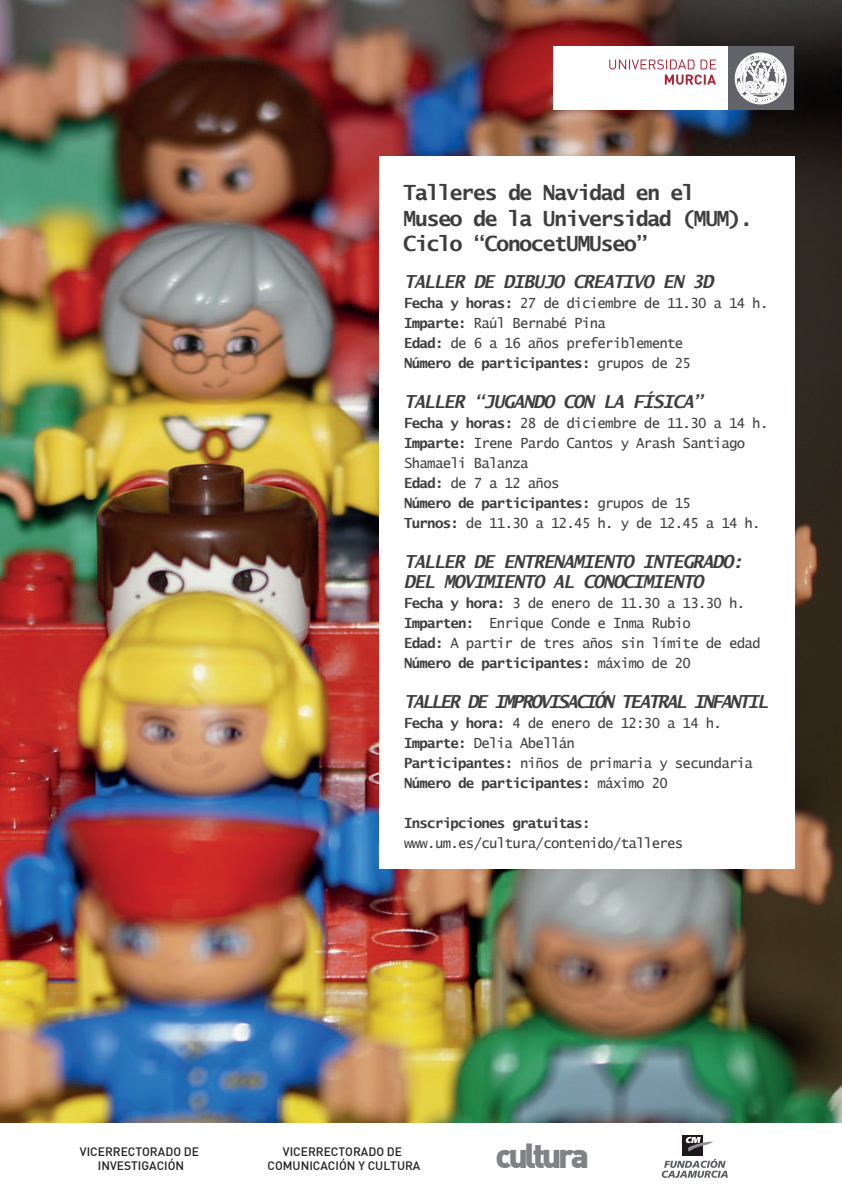
<style>
.page{position:relative;width:842px;height:1191px;background:#fff}
.page>*{position:absolute;margin:0;border:0;box-sizing:border-box;transform-origin:0 0}
.t1{font:900 34.1px "DIN";letter-spacing:-.1em;color:#808285}
.t2{font:700 21px/25.2px "Lucida Sans Typewriter";letter-spacing:-.05em;color:#3e3e3f}
.t3{font:italic 700 18px/20px "Lucida Sans Typewriter";letter-spacing:-.05em;color:#3e3e3f}
.t4{font:italic 700 18px "Lucida Sans Typewriter";letter-spacing:-.1em;color:#3e3e3f}
.t5{font:14px/20px "Lucida Sans Typewriter";letter-spacing:-.05em;color:#3e3e3f}
.t6{font:700 14px "Lucida Sans Typewriter";letter-spacing:-.05em;color:#3e3e3f}
.t7{font:500 12px/14.4px "DIN";color:#231f20;text-align:center}
.s1{font-weight:700}
</style>
<div class="page">
<img style="left:0;top:0;width:842px;height:1122px">
<div style="left:682px;top:1135px;width:20px;height:20px;background:#1b171b"></div>
<svg style="left:685px;top:1136px;width:28px;height:15px"></svg>
<svg style="left:662px;top:1158px;width:66px;height:19px"></svg>
<div style="left:379px;top:156px;width:416px;height:712px;background:#fff"></div>
<div style="left:727px;top:47px;width:67px;height:63px;background:#626368"></div>
<div style="left:553px;top:47px;width:174px;height:63px;background:#fff"></div>
<svg style="left:737px;top:54px;width:47px;height:51px"></svg>
<svg style="left:665px;top:75px;width:51px;height:10px"></svg>
<svg style="left:609px;top:59px;width:107px;height:10px"></svg>
<h2 class="t2" style="left:404px;top:180px;width:351px">Talleres de Navidad en el<br>Museo de la Universidad (MUM).<br>Ciclo “ConocetUMUseo”</h2>
<p class="t3" style="left:404px;top:271px;width:311px">TALLER DE DIBUJO CREATIVO EN 3D</p>
<p class="t5" style="left:404px;top:292px;width:366px"><span class="s1">Fecha y horas:</span> 27 de diciembre de 11.30 a 14 h.<br><span class="s1">Imparte:</span> Raúl Bernabé Pina<br><span class="s1">Edad:</span> de 6 a 16 años preferiblemente<br><span class="s1">Número de participantes:</span> grupos de 25</p>
<p class="t3" style="left:404px;top:391px;width:301px">TALLER “JUGANDO CON LA FÍSICA”</p>
<p class="t5" style="left:404px;top:412px;width:366px"><span class="s1">Fecha y horas:</span> 28 de diciembre de 11.30 a 14 h.<br><span class="s1">Imparte:</span> Irene Pardo Cantos y Arash Santiago Shamaeli Balanza<br><span class="s1">Edad:</span> de 7 a 12 años<br><span class="s1">Número de participantes:</span> grupos de 15<br><span class="s1">Turnos:</span> de 11.30 a 12.45 h. y de 12.45 a 14 h.</p>
<p class="t3" style="left:404px;top:551px;width:341px">TALLER DE ENTRENAMIENTO INTEGRADO:<br>DEL MOVIMIENTO AL CONOCIMIENTO</p>
<p class="t5" style="left:404px;top:592px;width:358px"><span class="s1">Fecha y hora:</span> 3 de enero de 11.30 a 13.30 h.<br><span class="s1">Imparten:</span> Enrique Conde e Inma Rubio<br><span class="s1">Edad:</span> A partir de tres años sin límite de edad <span class="s1">Número de participantes:</span> máximo de 20</p>
<p class="t4" style="left:404px;top:691px;width:365px">TALLER DE IMPROVISACIÓN TEATRAL INFANTIL</p>
<p class="t5" style="left:404px;top:712px;width:350px"><span class="s1">Fecha y hora:</span> 4 de enero de 12:30 a 14 h.<br><span class="s1">Imparte:</span> Delia Abellán<br><span class="s1">Participantes:</span> niños de primaria y secundaria <span class="s1">Número de participantes:</span> máximo 20</p>
<p class="t6" style="left:404px;top:814px;width:188px">Inscripciones gratuitas:</p>
<p class="t5" style="left:404px;top:832px;width:281px">www.um.es/cultura/contenido/talleres</p>
<p class="t7" style="left:80px;top:1143px;width:121px">VICERRECTORADO DE<br>INVESTIGACIÓN</p>
<p class="t7" style="left:268px;top:1143px;width:154px">VICERRECTORADO DE<br>COMUNICACIÓN Y CULTURA</p>
<h1 class="t1" style="left:495px;top:1132px;width:95px">cultura</h1>
</div>
